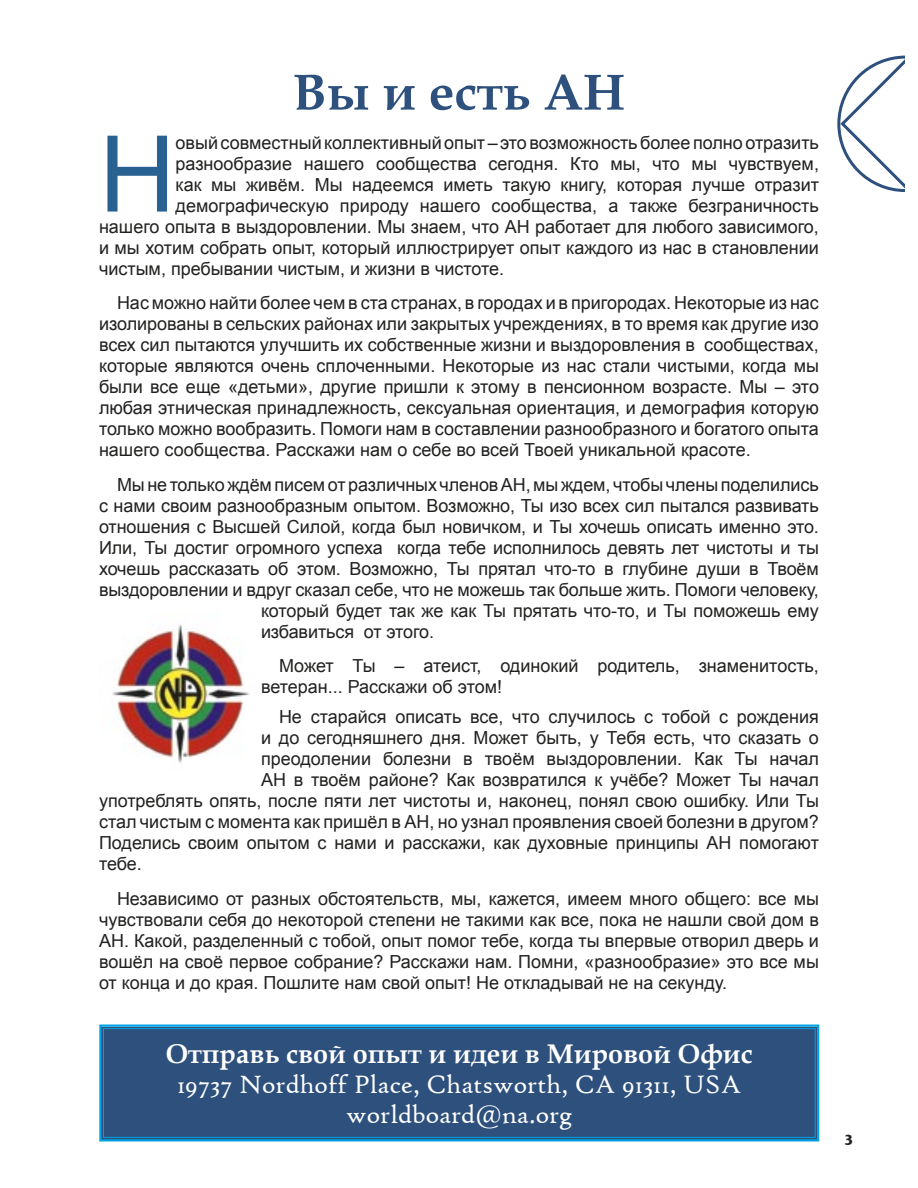
<style>
.page{position:relative;width:918px;height:1188px;background:#fff}
.page>*{position:absolute;margin:0;border:0;box-sizing:border-box;transform-origin:0 0}
.body_text_fritz_12_5_pt{font:106.05px "Arial";color:#296191}
.main_title{font:700 51px "Book Antiqua";color:#2d507c}
.box_main_title{font:27px/30px "High Tower Text";color:#fff;text-align:center}
.box_main_title-2{font:700 27px "Book Antiqua";color:#fff}
.body_text_fritz_12_5_pt-2{font:18px/21px "Arial";color:#212120;text-align:justify}
.t1{font:700 15px "Friz Quadrata IT Cby BT";color:#212120}
</style>
<div class="page">
<svg style="left:837px;top:55px;width:68px;height:138px"></svg>
<img style="left:112px;top:624px;width:138px;height:139px">
<div style="left:99px;top:1024px;width:721px;height:118px;background:#2d507c"></div>
<div style="left:103px;top:1028px;width:713px;height:110px;border:1px solid #00a2e3"></div>
<p class="main_title" style="left:293px;top:57px;width:334px">Вы и есть АН</p>
<p class="body_text_fritz_12_5_pt" style="left:99px;top:105px;width:78px">Н</p>
<p class="body_text_fritz_12_5_pt-2" style="left:176px;top:132px;width:645px">овый совместный коллективный опыт – это возможность более полно отразить</p>
<p class="body_text_fritz_12_5_pt-2" style="left:176px;top:153px;width:645px">разнообразие нашего сообщества сегодня. Кто мы, что мы чувствуем,</p>
<p class="body_text_fritz_12_5_pt-2" style="left:176px;top:174px;width:645px">как мы живём. Мы надеемся иметь такую книгу, которая лучше отразит</p>
<p class="body_text_fritz_12_5_pt-2" style="left:176px;top:195px;width:645px">демографическую природу нашего сообщества, а также безграничность</p>
<p class="body_text_fritz_12_5_pt-2" style="left:99px;top:216px;width:721px">нашего опыта в выздоровлении. Мы знаем, что АН работает для любого зависимого,</p>
<p class="body_text_fritz_12_5_pt-2" style="left:99px;top:237px;width:722px">и мы хотим собрать опыт, который иллюстрирует опыт каждого из нас в становлении</p>
<p class="body_text_fritz_12_5_pt-2" style="left:99px;top:258px;width:407px">чистым, пребывании чистым, и жизни в чистоте.</p>
<p class="body_text_fritz_12_5_pt-2" style="left:99px;top:292px;width:722px;text-indent:18px">Нас можно найти более чем в ста странах, в городах и в пригородах. Некоторые из нас изолированы в сельских районах или закрытых учреждениях, в то время как другие изо всех сил пытаются улучшить их собственные жизни и выздоровления в сообществах, которые являются очень сплоченными. Некоторые из нас стали чистыми, когда мы были все еще «детьми», другие пришли к этому в пенсионном возрасте. Мы – это любая этническая принадлежность, сексуальная ориентация, и демография которую только можно вообразить. Помоги нам в составлении разнообразного и богатого опыта нашего сообщества. Расскажи нам о себе во всей Твоей уникальной красоте.</p>
<p class="body_text_fritz_12_5_pt-2" style="left:117px;top:474px;width:703px">Мы не только ждём писем от различных членов АН, мы ждем, чтобы члены поделились</p>
<p class="body_text_fritz_12_5_pt-2" style="left:99px;top:495px;width:721px">с нами своим разнообразным опытом. Возможно, Ты изо всех сил пытался развивать</p>
<p class="body_text_fritz_12_5_pt-2" style="left:99px;top:516px;width:721px">отношения с Высшей Силой, когда был новичком, и Ты хочешь описать именно это.</p>
<p class="body_text_fritz_12_5_pt-2" style="left:99px;top:537px;width:721px">Или, Ты достиг огромного успеха когда тебе исполнилось девять лет чистоты и ты</p>
<p class="body_text_fritz_12_5_pt-2" style="left:99px;top:558px;width:721px">хочешь рассказать об этом. Возможно, Ты прятал что-то в глубине души в Твоём</p>
<p class="body_text_fritz_12_5_pt-2" style="left:99px;top:579px;width:721px">выздоровлении и вдруг сказал себе, что не можешь так больше жить. Помоги человеку,</p>
<p class="body_text_fritz_12_5_pt-2" style="left:261px;top:600px;width:559px">который будет так же как Ты прятать что-то, и Ты поможешь ему</p>
<p class="body_text_fritz_12_5_pt-2" style="left:261px;top:621px;width:175px">избавиться от этого.</p>
<p class="body_text_fritz_12_5_pt-2" style="left:261px;top:655px;width:559px;text-indent:18px">Может Ты – атеист, одинокий родитель, знаменитость, ветеран... Расскажи об этом!</p>
<p class="body_text_fritz_12_5_pt-2" style="left:279px;top:706px;width:542px">Не старайся описать все, что случилось с тобой с рождения</p>
<p class="body_text_fritz_12_5_pt-2" style="left:261px;top:727px;width:559px">и до сегодняшнего дня. Может быть, у Тебя есть, что сказать о</p>
<p class="body_text_fritz_12_5_pt-2" style="left:261px;top:748px;width:559px">преодолении болезни в твоём выздоровлении. Как Ты начал</p>
<p class="body_text_fritz_12_5_pt-2" style="left:261px;top:769px;width:559px">АН в твоём районе? Как возвратился к учёбе? Может Ты начал</p>
<p class="body_text_fritz_12_5_pt-2" style="left:99px;top:790px;width:721px">употреблять опять, после пяти лет чистоты и, наконец, понял свою ошибку. Или Ты</p>
<p class="body_text_fritz_12_5_pt-2" style="left:99px;top:811px;width:721px">стал чистым с момента как пришёл в АН, но узнал проявления своей болезни в другом?</p>
<p class="body_text_fritz_12_5_pt-2" style="left:99px;top:832px;width:721px">Поделись своим опытом с нами и расскажи, как духовные принципы АН помогают</p>
<p class="body_text_fritz_12_5_pt-2" style="left:99px;top:853px;width:44px">тебе.</p>
<p class="body_text_fritz_12_5_pt-2" style="left:99px;top:888px;width:722px;text-indent:18px">Независимо от разных обстоятельств, мы, кажется, имеем много общего: все мы чувствовали себя до некоторой степени не такими как все, пока не нашли свой дом в АН. Какой, разделенный с тобой, опыт помог тебе, когда ты впервые отворил дверь и вошёл на своё первое собрание? Расскажи нам. Помни, «разнообразие» это все мы от конца и до края. Пошлите нам свой опыт! Не откладывай не на секунду.</p>
<p class="box_main_title-2" style="left:166px;top:1035px;width:589px">Отправь свой опыт и идеи в Мировой Офис</p>
<p class="box_main_title" style="left:177px;top:1069px;width:566px">19737 Nordhoff Place, Chatsworth, CA 91311, USA worldboard@na.org</p>
<p class="t1" style="left:844px;top:1131px;width:10px">3</p>
</div>
